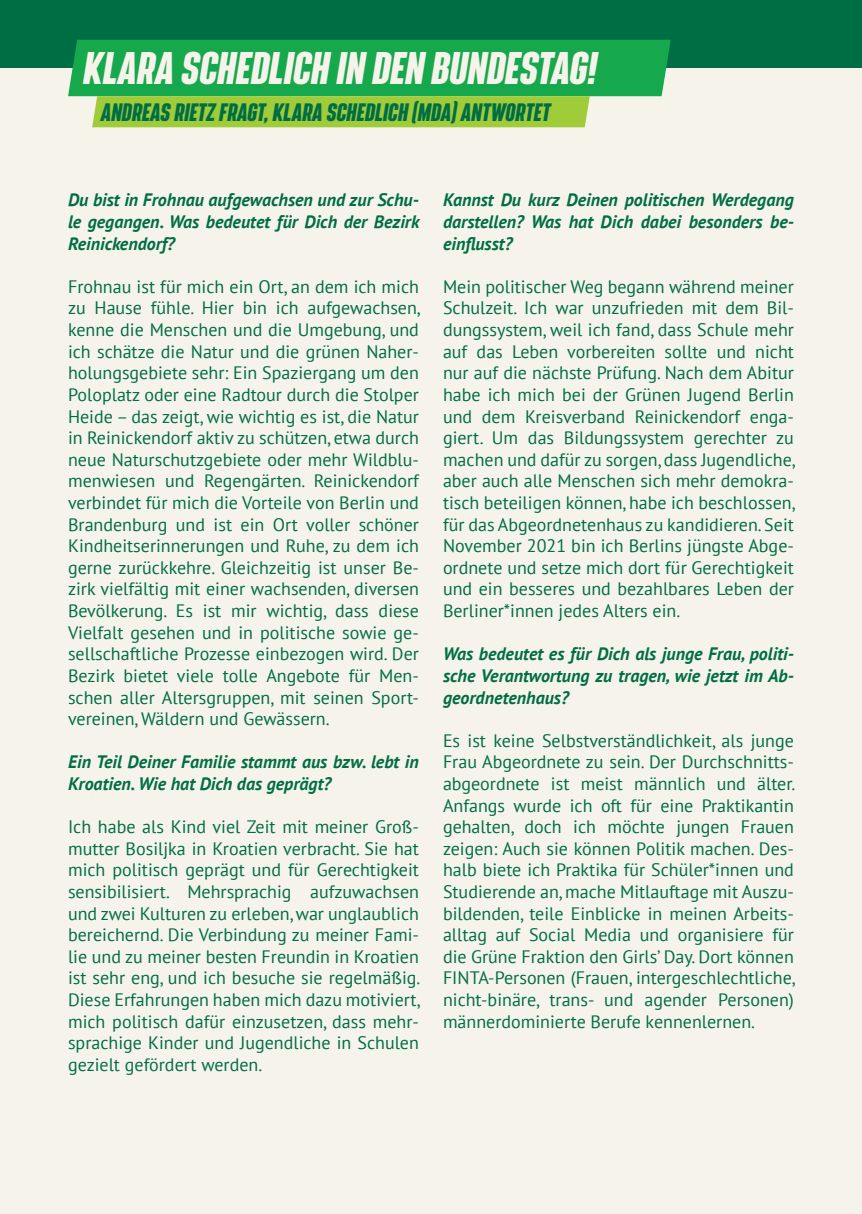
<style>
.page{position:relative;width:862px;height:1214px;background:#fff}
.page>*{position:absolute;margin:0;border:0;box-sizing:border-box;transform-origin:0 0}
.t1{font:italic 700 40px "Bereit";color:#f6f3eb}
.t2{font:italic 700 22px "Bereit";color:#006e44}
.t3{font:18px/21.6px "PT Sans";color:#006e44;text-align:justify}
.t4{font:italic 700 18px/21.6px "PT Sans";color:#006e44;text-align:justify}
</style>
<div class="page">
<div style="left:0;top:0;width:862px;height:1213px;background:#f6f3eb"></div>
<div style="left:0;top:0;width:862px;height:68px;background:#006e44"></div>
<svg style="left:68px;top:40px;width:603px;height:87px;background:#4db752"></svg>
<h1 class="t1" style="left:84px;top:44px;width:515px">KLARA SCHEDLICH IN DEN BUNDESTAG!</h1>
<p class="t2" style="left:101px;top:99px;width:451px">ANDREAS RIETZ FRAGT, KLARA SCHEDLICH (MDA) ANTWORTET</p>
<p class="t4" style="left:68px;top:189px;width:353px">Du bist in Frohnau aufgewachsen und zur Schu&shy;le gegangen. Was bedeutet für Dich der Bezirk Reinickendorf?</p>
<p class="t3" style="left:68px;top:275px;width:354px">Frohnau ist für mich ein Ort, an dem ich mich zu Hause fühle. Hier bin ich aufgewachsen, kenne die Menschen und die Umgebung, und ich schätze die Natur und die grünen Naher&shy;holungsgebiete sehr: Ein Spaziergang um den Poloplatz oder eine Radtour durch die Stolper Heide – das zeigt, wie wichtig es ist, die Natur in Reinickendorf aktiv zu schützen, etwa durch neue Naturschutzgebiete oder mehr Wildblu&shy;menwiesen und Regengärten. Reinickendorf verbindet für mich die Vorteile von Berlin und Brandenburg und ist ein Ort voller schöner Kindheitserinnerungen und Ruhe, zu dem ich gerne zurückkehre. Gleichzeitig ist unser Be&shy;zirk vielfältig mit einer wachsenden, diversen Bevölkerung. Es ist mir wichtig, dass diese Vielfalt gesehen und in politische sowie ge&shy;sellschaftliche Prozesse einbezogen wird. Der Bezirk bietet viele tolle Angebote für Men&shy;schen aller Altersgruppen, mit seinen Sport&shy;vereinen, Wäldern und Gewässern.</p>
<p class="t4" style="left:68px;top:750px;width:352px">Ein Teil Deiner Familie stammt aus bzw. lebt in<br>Kroatien. Wie hat Dich das geprägt?</p>
<p class="t3" style="left:68px;top:815px;width:354px">Ich habe als Kind viel Zeit mit meiner Groß&shy;mutter Bosiljka in Kroatien verbracht. Sie hat mich politisch geprägt und für Gerechtigkeit sensibilisiert. Mehrsprachig aufzuwachsen und zwei Kulturen zu erleben, war unglaublich bereichernd. Die Verbindung zu meiner Fami&shy;lie und zu meiner besten Freundin in Kroatien ist sehr eng, und ich besuche sie regelmäßig.<br>Diese Erfahrungen haben mich dazu motiviert, mich politisch dafür einzusetzen, dass mehr&shy;sprachige Kinder und Jugendliche in Schulen gezielt gefördert werden.</p>
<p class="t4" style="left:443px;top:189px;width:352px">Kannst Du kurz Deinen politischen Werdegang darstellen? Was hat Dich dabei besonders be&shy;einflusst?</p>
<p class="t3" style="left:443px;top:275px;width:354px">Mein politischer Weg begann während meiner Schulzeit. Ich war unzufrieden mit dem Bil&shy;dungssystem, weil ich fand, dass Schule mehr auf das Leben vorbereiten sollte und nicht nur auf die nächste Prüfung. Nach dem Abitur habe ich mich bei der Grünen Jugend Berlin und dem Kreisverband Reinickendorf enga&shy;giert. Um das Bildungssystem gerechter zu machen und dafür zu sorgen, dass Jugendliche, aber auch alle Menschen sich mehr demokra&shy;tisch beteiligen können, habe ich beschlossen, für das Abgeordnetenhaus zu kandidieren. Seit November 2021 bin ich Berlins jüngste Abge&shy;ordnete und setze mich dort für Gerechtigkeit und ein besseres und bezahlbares Leben der Berliner*innen jedes Alters ein.</p>
<p class="t4" style="left:443px;top:642px;width:352px">Was bedeutet es für Dich als junge Frau, politi&shy;sche Verantwortung zu tragen, wie jetzt im Ab&shy;geordnetenhaus?</p>
<p class="t3" style="left:443px;top:729px;width:354px">Es ist keine Selbstverständlichkeit, als junge Frau Abgeordnete zu sein. Der Durchschnitts&shy;abgeordnete ist meist männlich und älter.<br>Anfangs wurde ich oft für eine Praktikantin gehalten, doch ich möchte jungen Frauen zeigen: Auch sie können Politik machen. Des&shy;halb biete ich Praktika für Schüler*innen und Studierende an, mache Mitlauftage mit Auszu&shy;bildenden, teile Einblicke in meinen Arbeits&shy;alltag auf Social Media und organisiere für die Grüne Fraktion den Girls’ Day. Dort können FINTA-Personen (Frauen, intergeschlechtliche, nicht-binäre, trans- und agender Personen) männerdominierte Berufe kennenlernen.</p>
</div>
